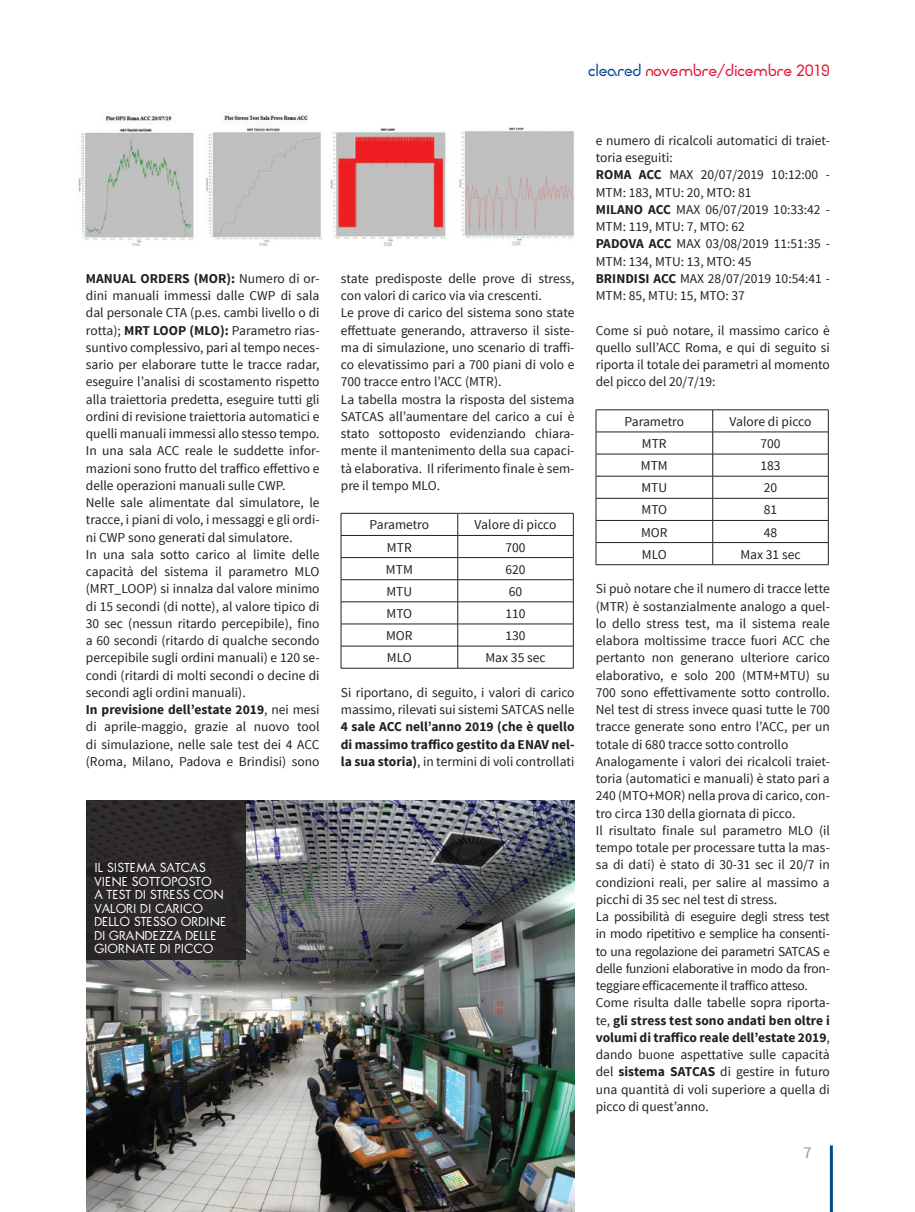
<style>
.page{position:relative;width:915px;height:1212px;background:#fff}
.page>*{position:absolute;margin:0;border:0;box-sizing:border-box;transform-origin:0 0}
.t1{font:16.5px "Source Sans Pro";color:#939598}
.t2{font:15px "Enav";letter-spacing:-.02em;color:#de1736}
.t3{font:13.5px/17.2px "Source Sans Pro";color:#231f20;text-align:justify}
.t4{font:12px/13.5px "Enav";color:#fff}
.s1{color:#014892}
.s2{font-weight:700}
</style>
<div class="page">
<img style="left:86px;top:800px;width:488px;height:412px">
<hr style="left:829px;top:1145px;width:3px;height:67px;background:#014892">
<hr style="left:341px;top:513px;width:116px;height:1px;background:#231f20">
<hr style="left:457px;top:513px;width:116px;height:1px;background:#231f20">
<hr style="left:341px;top:535px;width:116px;height:1px;background:#231f20">
<hr style="left:457px;top:535px;width:116px;height:1px;background:#231f20">
<hr style="left:341px;top:557px;width:116px;height:1px;background:#231f20">
<hr style="left:457px;top:557px;width:116px;height:1px;background:#231f20">
<hr style="left:341px;top:579px;width:116px;height:1px;background:#231f20">
<hr style="left:457px;top:579px;width:116px;height:1px;background:#231f20">
<hr style="left:341px;top:601px;width:116px;height:1px;background:#231f20">
<hr style="left:457px;top:601px;width:116px;height:1px;background:#231f20">
<hr style="left:341px;top:624px;width:116px;height:1px;background:#231f20">
<hr style="left:457px;top:624px;width:116px;height:1px;background:#231f20">
<hr style="left:341px;top:646px;width:116px;height:1px;background:#231f20">
<svg style="left:340px;top:513px;width:1px;height:155px"></svg>
<hr style="left:457px;top:646px;width:116px;height:1px;background:#231f20">
<svg style="left:457px;top:513px;width:1px;height:155px"></svg>
<svg style="left:573px;top:513px;width:1px;height:155px"></svg>
<hr style="left:341px;top:668px;width:116px;height:1px;background:#231f20">
<hr style="left:457px;top:668px;width:116px;height:1px;background:#231f20">
<hr style="left:595px;top:409px;width:117px;height:1px;background:#231f20">
<hr style="left:712px;top:409px;width:116px;height:1px;background:#231f20">
<hr style="left:595px;top:432px;width:117px;height:1px;background:#231f20">
<hr style="left:712px;top:432px;width:116px;height:1px;background:#231f20">
<hr style="left:595px;top:454px;width:117px;height:1px;background:#231f20">
<hr style="left:712px;top:454px;width:116px;height:1px;background:#231f20">
<hr style="left:595px;top:476px;width:117px;height:1px;background:#231f20">
<hr style="left:712px;top:476px;width:116px;height:1px;background:#231f20">
<hr style="left:595px;top:498px;width:117px;height:1px;background:#231f20">
<hr style="left:712px;top:498px;width:116px;height:1px;background:#231f20">
<hr style="left:595px;top:520px;width:117px;height:1px;background:#231f20">
<hr style="left:712px;top:520px;width:116px;height:1px;background:#231f20">
<hr style="left:595px;top:542px;width:117px;height:1px;background:#231f20">
<svg style="left:595px;top:410px;width:1px;height:154px"></svg>
<hr style="left:712px;top:542px;width:116px;height:1px;background:#231f20">
<svg style="left:712px;top:410px;width:1px;height:154px"></svg>
<svg style="left:827px;top:410px;width:1px;height:154px"></svg>
<hr style="left:595px;top:564px;width:117px;height:1px;background:#231f20">
<hr style="left:712px;top:564px;width:116px;height:1px;background:#231f20">
<div style="left:86px;top:800px;width:159px;height:160px;background:#2c292a"></div>
<img style="left:78px;top:112px;width:244px;height:134px">
<img style="left:330px;top:127px;width:244px;height:119px">
<p class="t2" style="left:588px;top:60px;width:243px"><span class="s1">cleared</span> novembre/dicembre 2019</p>
<p class="t3" style="left:86px;top:270px;width:235px"><span class="s2">MANUAL ORDERS (MOR):</span> Numero di or&shy;dini manuali immessi dalle CWP di sala dal personale CTA (p.es. cambi livello o di rotta); <span class="s2">MRT LOOP (MLO):</span> Parametro rias&shy;suntivo complessivo, pari al tempo neces&shy;sario per elaborare tutte le tracce radar, eseguire l’analisi di scostamento rispetto alla traiettoria predetta, eseguire tutti gli ordini di revisione traiettoria automatici e quelli manuali immessi allo stesso tempo.</p>
<p class="t3" style="left:86px;top:442px;width:235px">In una sala ACC reale le suddette infor&shy;mazioni sono frutto del traffico effettivo e delle operazioni manuali sulle CWP.</p>
<p class="t3" style="left:86px;top:494px;width:235px">Nelle sale alimentate dal simulatore, le tracce, i piani di volo, i messaggi e gli ordi&shy;ni CWP sono generati dal simulatore.</p>
<p class="t3" style="left:86px;top:546px;width:235px">In una sala sotto carico al limite delle capacità del sistema il parametro MLO (MRT_LOOP) si innalza dal valore minimo di 15 secondi (di notte), al valore tipico di 30 sec (nessun ritardo percepibile), fino a 60 secondi (ritardo di qualche secondo percepibile sugli ordini manuali) e 120 se&shy;condi (ritardi di molti secondi o decine di secondi agli ordini manuali).</p>
<p class="t3" style="left:86px;top:701px;width:235px"><span class="s2">In previsione dell’estate 2019</span>, nei mesi di aprile-maggio, grazie al nuovo tool di simulazione, nelle sale test dei 4 ACC (Roma, Milano, Padova e Brindisi) sono</p>
<p class="t4" style="left:94px;top:861px;width:133px">IL SISTEMA SATCAS<br>VIENE SOTTOPOSTO<br>A TEST DI STRESS CON<br>VALORI DI CARICO<br>DELLO STESSO ORDINE<br>DI GRANDEZZA DELLE<br>GIORNATE DI PICCO</p>
<p class="t3" style="left:341px;top:270px;width:235px">state predisposte delle prove di stress, con valori di carico via via crescenti.</p>
<p class="t3" style="left:341px;top:304px;width:235px">Le prove di carico del sistema sono state effettuate generando, attraverso il siste&shy;ma di simulazione, uno scenario di traffi&shy;co elevatissimo pari a 700 piani di volo e 700 tracce entro l’ACC (MTR).</p>
<p class="t3" style="left:341px;top:391px;width:235px">La tabella mostra la risposta del sistema SATCAS all’aumentare del carico a cui è stato sottoposto evidenziando chiara&shy;mente il mantenimento della sua capaci&shy;tà elaborativa. Il riferimento finale è sem&shy;pre il tempo MLO.</p>
<p class="t3" style="left:369px;top:517px;width:61px">Parametro</p>
<p class="t3" style="left:474px;top:517px;width:83px">Valore di picco</p>
<p class="t3" style="left:387px;top:539px;width:26px">MTR</p>
<p class="t3" style="left:505px;top:539px;width:22px">700</p>
<p class="t3" style="left:386px;top:561px;width:28px">MTM</p>
<p class="t3" style="left:505px;top:561px;width:22px">620</p>
<p class="t3" style="left:386px;top:583px;width:27px">MTU</p>
<p class="t3" style="left:508px;top:583px;width:15px">60</p>
<p class="t3" style="left:386px;top:605px;width:27px">MTO</p>
<p class="t3" style="left:505px;top:605px;width:22px">110</p>
<p class="t3" style="left:386px;top:627px;width:28px">MOR</p>
<p class="t3" style="left:505px;top:627px;width:22px">130</p>
<p class="t3" style="left:387px;top:649px;width:26px">MLO</p>
<p class="t3" style="left:485px;top:649px;width:62px">Max 35 sec</p>
<p class="t3" style="left:341px;top:684px;width:235px">Si riportano, di seguito, i valori di carico massimo, rilevati sui sistemi SATCAS nelle <span class="s2">4 sale ACC nell’anno 2019 (che è quello di massimo traffico gestito da ENAV nel&shy;la sua storia)</span>, in termini di voli controllati</p>
<p class="t3" style="left:595px;top:132px;width:235px">e numero di ricalcoli automatici di traiet&shy;toria eseguiti:</p>
<p class="t3" style="left:595px;top:166px;width:235px"><span class="s2">ROMA ACC</span> MAX 20/07/2019 10:12:00 -<br>MTM: 183, MTU: 20, MTO: 81</p>
<p class="t3" style="left:595px;top:201px;width:235px"><span class="s2">MILANO ACC</span> MAX 06/07/2019 10:33:42 -<br>MTM: 119, MTU: 7, MTO: 62</p>
<p class="t3" style="left:595px;top:235px;width:235px"><span class="s2">PADOVA ACC</span> MAX 03/08/2019 11:51:35 -<br>MTM: 134, MTU: 13, MTO: 45</p>
<p class="t3" style="left:595px;top:270px;width:235px"><span class="s2">BRINDISI ACC</span> MAX 28/07/2019 10:54:41 -<br>MTM: 85, MTU: 15, MTO: 37</p>
<p class="t3" style="left:595px;top:322px;width:235px">Come si può notare, il massimo carico è quello sull’ACC Roma, e qui di seguito si riporta il totale dei parametri al momento del picco del 20/7/19:</p>
<p class="t3" style="left:624px;top:413px;width:61px">Parametro</p>
<p class="t3" style="left:729px;top:413px;width:83px">Valore di picco</p>
<p class="t3" style="left:641px;top:435px;width:26px">MTR</p>
<p class="t3" style="left:760px;top:435px;width:22px">700</p>
<p class="t3" style="left:640px;top:457px;width:28px">MTM</p>
<p class="t3" style="left:760px;top:457px;width:22px">183</p>
<p class="t3" style="left:641px;top:479px;width:27px">MTU</p>
<p class="t3" style="left:763px;top:479px;width:15px">20</p>
<p class="t3" style="left:641px;top:502px;width:27px">MTO</p>
<p class="t3" style="left:763px;top:502px;width:15px">81</p>
<p class="t3" style="left:640px;top:524px;width:28px">MOR</p>
<p class="t3" style="left:763px;top:524px;width:15px">48</p>
<p class="t3" style="left:641px;top:546px;width:26px">MLO</p>
<p class="t3" style="left:740px;top:546px;width:62px">Max 31 sec</p>
<p class="t3" style="left:595px;top:580px;width:235px">Si può notare che il numero di tracce lette (MTR) è sostanzialmente analogo a quel&shy;lo dello stress test, ma il sistema reale elabora moltissime tracce fuori ACC che pertanto non generano ulteriore carico elaborativo, e solo 200 (MTM+MTU) su 700 sono effettivamente sotto controllo.<br>Nel test di stress invece quasi tutte le 700 tracce generate sono entro l’ACC, per un totale di 680 tracce sotto controllo</p>
<p class="t3" style="left:595px;top:753px;width:235px">Analogamente i valori dei ricalcoli traiet&shy;toria (automatici e manuali) è stato pari a 240 (MTO+MOR) nella prova di carico, con&shy;tro circa 130 della giornata di picco.</p>
<p class="t3" style="left:595px;top:822px;width:235px">Il risultato finale sul parametro MLO (il tempo totale per processare tutta la mas&shy;sa di dati) è stato di 30-31 sec il 20/7 in condizioni reali, per salire al massimo a picchi di 35 sec nel test di stress.</p>
<p class="t3" style="left:595px;top:908px;width:235px">La possibilità di eseguire degli stress test in modo ripetitivo e semplice ha consenti&shy;to una regolazione dei parametri SATCAS e delle funzioni elaborative in modo da fron&shy;teggiare efficacemente il traffico atteso.</p>
<p class="t3" style="left:595px;top:994px;width:235px">Come risulta dalle tabelle sopra riporta&shy;te, <span class="s2">gli stress test sono andati ben oltre i volumi di traffico reale dell’estate 2019</span>, dando buone aspettative sulle capacità del <span class="s2">sistema SATCAS</span> di gestire in futuro una quantità di voli superiore a quella di picco di quest’anno.</p>
<p class="t1" style="left:803px;top:1142px;width:10px">7</p>
</div>
